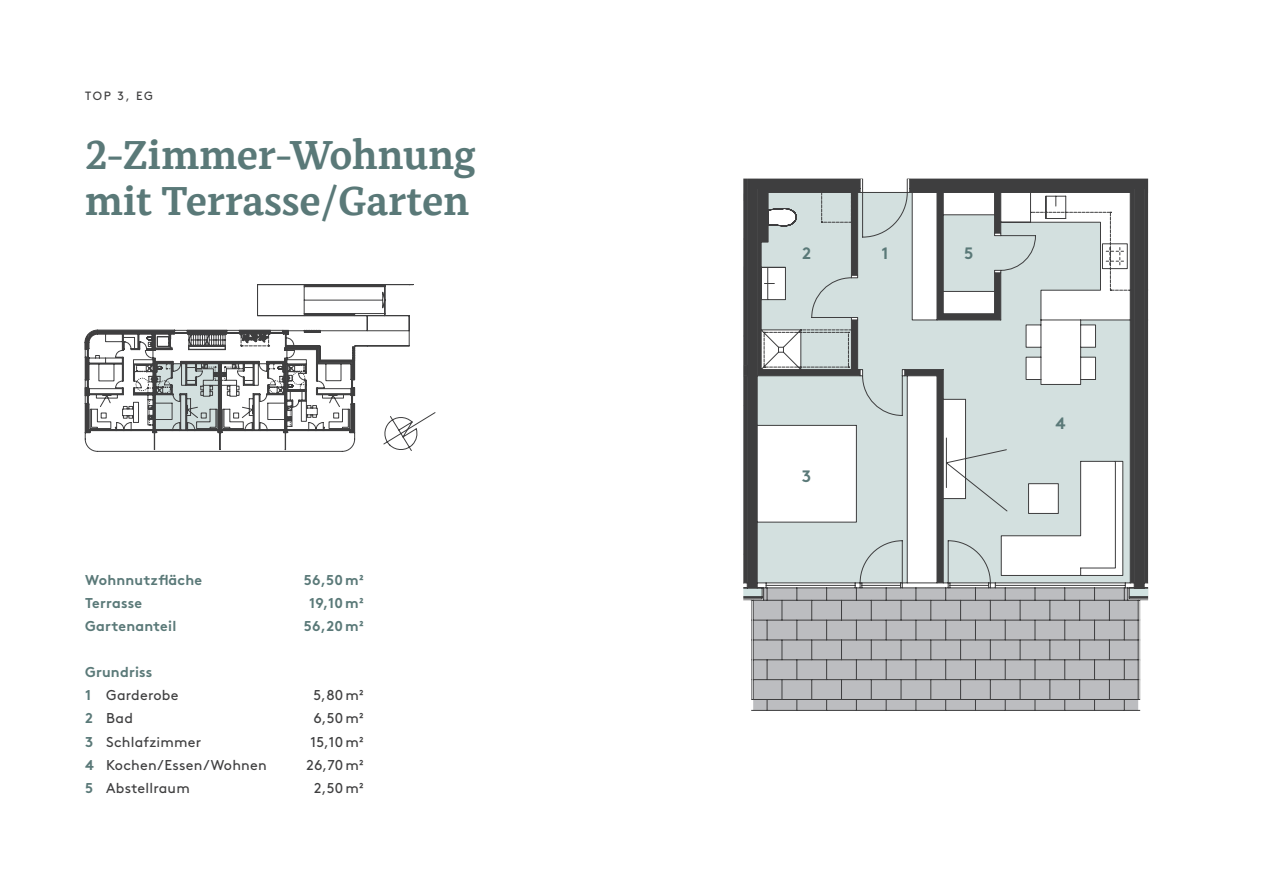
<style>
.page{position:relative;width:1263px;height:893px;background:#fff}
.page>*{position:absolute;margin:0;border:0;box-sizing:border-box;transform-origin:0 0}
.t1{font:700 39.75px/46.2px "Alkes";color:#5a7978}
.t2{font:700 16.5px "Brown";color:#5a7978}
.t3{font:14.25px "Brown";letter-spacing:.015em;color:#3e3e3f}
.t4{font:700 14.25px/23.1px "Brown";letter-spacing:.015em;color:#5a7978}
.t5{font:12px "Brown";color:#3e3e3f}
.s1{font-weight:400;color:#3e3e3f}
.s2{font-weight:700;color:#5a7978}
</style>
<div class="page">
<svg style="left:85px;top:285px;width:350px;height:166px"></svg>
<svg style="left:743px;top:178px;width:406px;height:533px"></svg>
<p class="t5" style="left:85px;top:86px;width:69px">TOP 3, EG</p>
<h1 class="t1" style="left:85px;top:131px;width:392px">2-Zimmer-Wohnung mit Terrasse/Garten</h1>
<p class="t4" style="left:85px;top:567px;width:119px">Wohnnutzfläche</p>
<p class="t4" style="left:304px;top:567px;width:61px">56,50m2</p>
<p class="t4" style="left:85px;top:590px;width:59px">Terrasse</p>
<p class="t4" style="left:309px;top:590px;width:56px">19,10m2</p>
<p class="t4" style="left:85px;top:613px;width:93px">Gartenanteil</p>
<p class="t4" style="left:304px;top:613px;width:61px">56,20m2</p>
<p class="t4" style="left:85px;top:659px;width:95px">Grundriss<br>1 <span class="s1">Garderobe</span></p>
<p class="t3" style="left:314px;top:684px;width:52px">5,80m2</p>
<p class="t3" style="left:85px;top:708px;width:50px"><span class="s2">2</span> Bad</p>
<p class="t3" style="left:313px;top:708px;width:52px">6,50m2</p>
<p class="t3" style="left:85px;top:731px;width:118px"><span class="s2">3</span> Schlafzimmer</p>
<p class="t3" style="left:310px;top:731px;width:55px">15,10m2</p>
<p class="t3" style="left:85px;top:754px;width:183px"><span class="s2">4</span> Kochen/Essen/Wohnen</p>
<p class="t3" style="left:306px;top:754px;width:59px">26,70m2</p>
<p class="t3" style="left:85px;top:777px;width:106px"><span class="s2">5</span> Abstellraum</p>
<p class="t3" style="left:314px;top:777px;width:51px">2,50m2</p>
<p class="t2" style="left:802px;top:239px;width:10px">2</p>
<p class="t2" style="left:881px;top:239px;width:9px">1</p>
<p class="t2" style="left:964px;top:239px;width:11px">5</p>
<p class="t2" style="left:802px;top:463px;width:11px">3</p>
<p class="t2" style="left:1055px;top:410px;width:12px">4</p>
</div>
